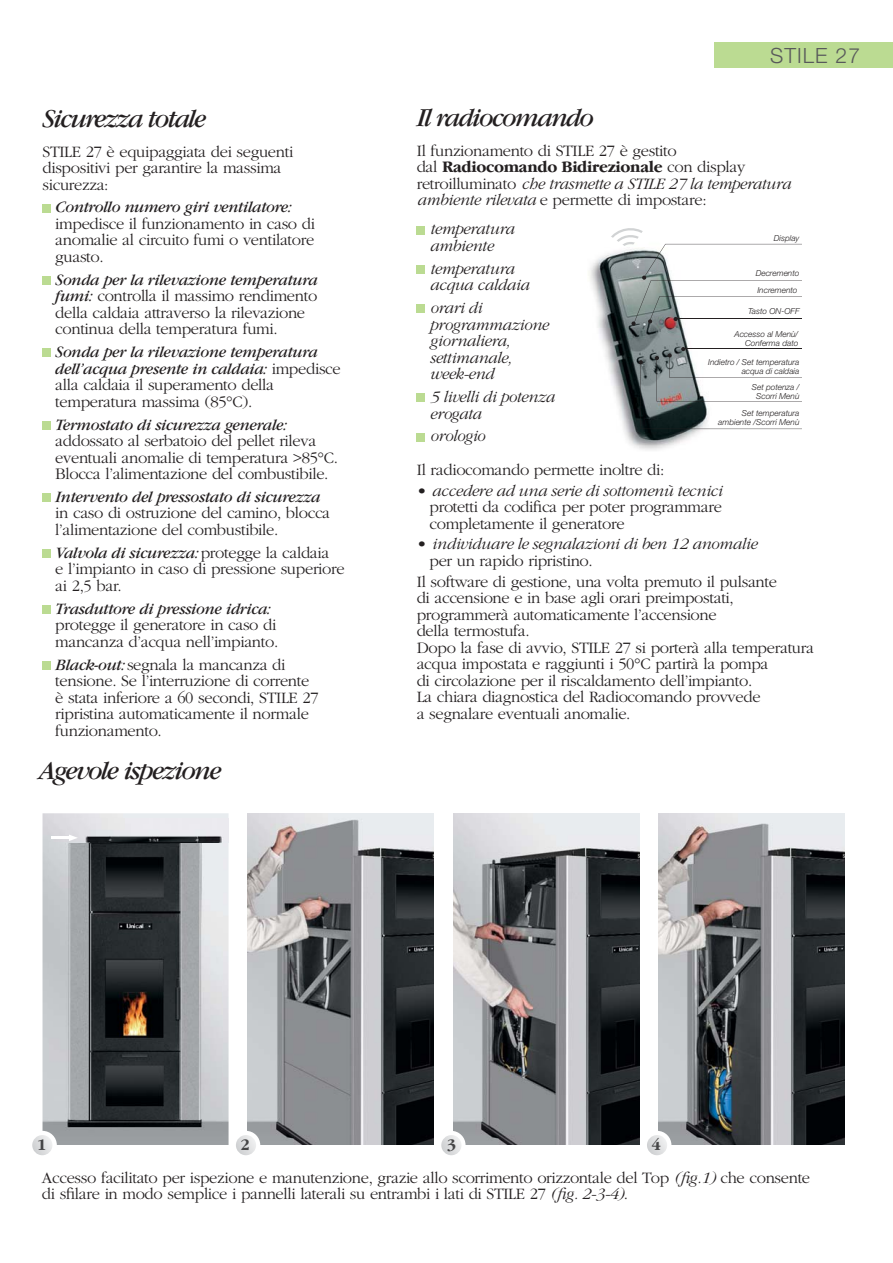
<style>
.page{position:relative;width:893px;height:1263px;background:#fff}
.page>*{position:absolute;margin:0;border:0;box-sizing:border-box;transform-origin:0 0}
.t1{font:italic 27px "Garamond";letter-spacing:-.06em;color:#231f20}
.t2{font:300 21px "Helvetica Neue";letter-spacing:.05em;color:#58595b}
.t3{font:300 16.5px/16.5px "Garamond";letter-spacing:-.02em;color:#231f20}
.t4{font:italic 300 16.5px/16.5px "Garamond";letter-spacing:-.02em;color:#231f20}
.t5{font:italic 16.5px "Garamond";letter-spacing:-.02em;color:#231f20}
.t6{font:700 16.5px "Garamond IT Cby BT";letter-spacing:-.02em;color:#231f20}
.t7{font:700 16.5px "Garamond IT Cby BT";color:#454546}
.t8{font:italic 300 8.25px/9px "Helvetica Neue";color:#231f20;text-align:right}
.s1{font-weight:400;font-style:italic}
.s2{font-family:"Garamond";font-weight:300}
.s3{font-style:normal}
.s4{font-style:italic}
</style>
<div class="page">
<img style="left:658px;top:813px;width:186px;height:332px">
<img style="left:453px;top:813px;width:186px;height:332px">
<img style="left:248px;top:813px;width:186px;height:332px">
<img style="left:43px;top:813px;width:186px;height:332px">
<div style="left:417px;top:226px;width:8px;height:8px;background:#bbdb92"></div>
<div style="left:417px;top:265px;width:8px;height:9px;background:#bbdb92"></div>
<div style="left:417px;top:305px;width:8px;height:8px;background:#bbdb92"></div>
<div style="left:417px;top:394px;width:8px;height:8px;background:#bbdb92"></div>
<div style="left:417px;top:433px;width:8px;height:8px;background:#bbdb92"></div>
<img style="left:589px;top:258px;width:120px;height:192px">
<div style="left:43px;top:204px;width:8px;height:8px;background:#bbdb92"></div>
<div style="left:43px;top:276px;width:8px;height:9px;background:#bbdb92"></div>
<div style="left:43px;top:349px;width:8px;height:8px;background:#bbdb92"></div>
<div style="left:43px;top:421px;width:8px;height:9px;background:#bbdb92"></div>
<div style="left:43px;top:493px;width:8px;height:9px;background:#bbdb92"></div>
<div style="left:43px;top:549px;width:8px;height:9px;background:#bbdb92"></div>
<div style="left:43px;top:605px;width:8px;height:9px;background:#bbdb92"></div>
<div style="left:43px;top:661px;width:8px;height:9px;background:#bbdb92"></div>
<img style="left:49px;top:842px;width:174px;height:297px">
<img style="left:68px;top:819px;width:161px;height:23px">
<svg style="left:600px;top:228px;width:202px;height:98px"></svg>
<svg style="left:639px;top:347px;width:163px;height:82px"></svg>
<svg style="left:51px;top:834px;width:27px;height:7px"></svg>
<div style="left:643px;top:1131px;width:28px;height:28px;background:#fff;border-radius:50%"></div>
<div style="left:437px;top:1131px;width:29px;height:28px;background:#fff;border-radius:50%"></div>
<div style="left:232px;top:1131px;width:28px;height:28px;background:#fff;border-radius:50%"></div>
<div style="left:28px;top:1131px;width:29px;height:28px;background:#fff;border-radius:50%"></div>
<div style="left:32px;top:1135px;width:20px;height:20px;background:linear-gradient(to right,#d1d3d4,#eaebec);border-radius:50%"></div>
<div style="left:236px;top:1135px;width:20px;height:20px;background:linear-gradient(to right,#d1d2d4,#ebeced);border-radius:50%"></div>
<div style="left:441px;top:1135px;width:20px;height:20px;background:linear-gradient(to right,#d2d3d5,#eaebec);border-radius:50%"></div>
<div style="left:647px;top:1135px;width:20px;height:20px;background:linear-gradient(to right,#d1d2d4,#ebeced);border-radius:50%"></div>
<div style="left:714px;top:43px;width:179px;height:25px;background:#bbdb92"></div>
<h1 class="t1" style="left:43px;top:110px;width:166px">Sicurezza totale</h1>
<p class="t3" style="left:43px;top:144px;width:252px">STILE 27 è equipaggiata dei seguenti dispositivi per garantire la massima sicurezza:</p>
<p class="t5" style="left:56px;top:202px;width:238px">Controllo numero giri ventilatore:</p>
<p class="t3" style="left:55px;top:217px;width:261px;text-align:justify">impedisce il funzionamento in caso di anomalie al circuito fumi o ventilatore guasto.</p>
<p class="t3" style="left:55px;top:273px;width:264px"><span class="s1">Sonda per la rilevazione temperatura fumi:</span> controlla il massimo rendimento della caldaia attraverso la rilevazione continua della temperatura fumi.</p>
<p class="t3" style="left:55px;top:345px;width:287px"><span class="s1">Sonda per la rilevazione temperatura dell’acqua presente in caldaia:</span> impedisce alla caldaia il superamento della temperatura massima (85°C).</p>
<p class="t5" style="left:56px;top:419px;width:233px">Termostato di sicurezza generale:</p>
<p class="t3" style="left:55px;top:434px;width:284px">addossato al serbatoio del pellet rileva eventuali anomalie di temperatura &gt;85°C.<br>Blocca l’alimentazione del combustibile.</p>
<p class="t5" style="left:56px;top:491px;width:266px">Intervento del pressostato di sicurezza</p>
<p class="t3" style="left:55px;top:506px;width:276px">in caso di ostruzione del camino, blocca l’alimentazione del combustibile.</p>
<p class="t3" style="left:55px;top:546px;width:291px"><span class="s1">Valvola di sicurezza:</span> protegge la caldaia<br>e l’impianto in caso di pressione superiore ai 2,5 bar.</p>
<p class="t5" style="left:56px;top:603px;width:217px">Trasduttore di pressione idrica:</p>
<p class="t3" style="left:55px;top:618px;width:225px">protegge il generatore in caso di mancanza d’acqua nell’impianto.</p>
<p class="t3" style="left:55px;top:657px;width:265px"><span class="s1">Black-out:</span> segnala la mancanza di tensione. Se l’interruzione di corrente è stata inferiore a 60 secondi, STILE 27 ripristina automaticamente il normale funzionamento.</p>
<h1 class="t1" style="left:39px;top:761px;width:184px">Agevole ispezione</h1>
<p class="t2" style="left:770px;top:48px;width:91px">STILE 27</p>
<h1 class="t1" style="left:417px;top:109px;width:179px">Il radiocomando</h1>
<p class="t3" style="left:417px;top:143px;width:262px">Il funzionamento di STILE 27 è gestito</p>
<p class="t6" style="left:417px;top:160px;width:330px"><span class="s2">dal</span> Radiocomando Bidirezionale <span class="s2">con display</span></p>
<p class="t4" style="left:417px;top:177px;width:375px"><span class="s3">retroilluminato</span> che trasmette a STILE 27 la temperatura ambiente rilevata <span class="s3">e permette di impostare:</span></p>
<p class="t4" style="left:429px;top:222px;width:86px">temperatura ambiente</p>
<p class="t4" style="left:429px;top:262px;width:101px">temperatura acqua caldaia</p>
<p class="t4" style="left:429px;top:301px;width:121px">orari di programmazione giornaliera, settimanale, week-end</p>
<p class="t4" style="left:429px;top:390px;width:127px">5 livelli di potenza erogata</p>
<p class="t4" style="left:430px;top:429px;width:57px">orologio</p>
<p class="t3" style="left:417px;top:463px;width:249px">Il radiocomando permette inoltre di:</p>
<p class="t3" style="left:429px;top:483px;width:294px;text-align:justify;text-indent:-13px">• <span class="s4">accedere ad una serie di sottomenù tecnici </span>protetti da codifica per poter programmare completamente il generatore</p>
<p class="t4" style="left:429px;top:537px;width:329px;text-indent:-13px"><span class="s3">•</span> individuare le segnalazioni di ben 12 anomalie <span class="s3">per un rapido ripristino.</span></p>
<p class="t3" style="left:417px;top:574px;width:399px">Il software di gestione, una volta premuto il pulsante<br>di accensione e in base agli orari preimpostati, programmerà automaticamente l’accensione<br>della termostufa.<br>Dopo la fase di avvio, STILE 27 si porterà alla temperatura acqua impostata e raggiunti i 50°C partirà la pompa<br>di circolazione per il riscaldamento dell’impianto.<br>La chiara diagnostica del Radiocomando provvede<br>a segnalare eventuali anomalie.</p>
<p class="t8" style="left:774px;top:234px;width:27px">Display</p>
<p class="t8" style="left:756px;top:265px;width:45px;line-height:17px;text-align:left">Decremento<br>Incremento</p>
<p class="t8" style="left:748px;top:308px;width:53px">Tasto ON-OFF</p>
<p class="t8" style="left:734px;top:330px;width:65px">Accesso al Menù/<br>Conferma dato</p>
<p class="t8" style="left:708px;top:359px;width:93px">Indietro / Set temperatura acqua di caldaia</p>
<p class="t8" style="left:752px;top:383px;width:49px;text-align:center">Set potenza /<br>Scorri Menù</p>
<p class="t8" style="left:718px;top:410px;width:83px">Set temperatura ambiente /Scorri Menù</p>
<p class="t7" style="left:37px;top:1139px;width:11px">1</p>
<p class="t7" style="left:240px;top:1139px;width:11px">2</p>
<p class="t7" style="left:447px;top:1139px;width:11px">3</p>
<p class="t7" style="left:651px;top:1139px;width:11px">4</p>
<p class="t3" style="left:42px;top:1170px;width:770px">Accesso facilitato per ispezione e manutenzione, grazie allo scorrimento orizzontale del Top <span class="s4">(fig.1)</span> che consente di sfilare in modo semplice i pannelli laterali su entrambi i lati di STILE 27 <span class="s4">(fig. 2-3-4)</span>.</p>
</div>
